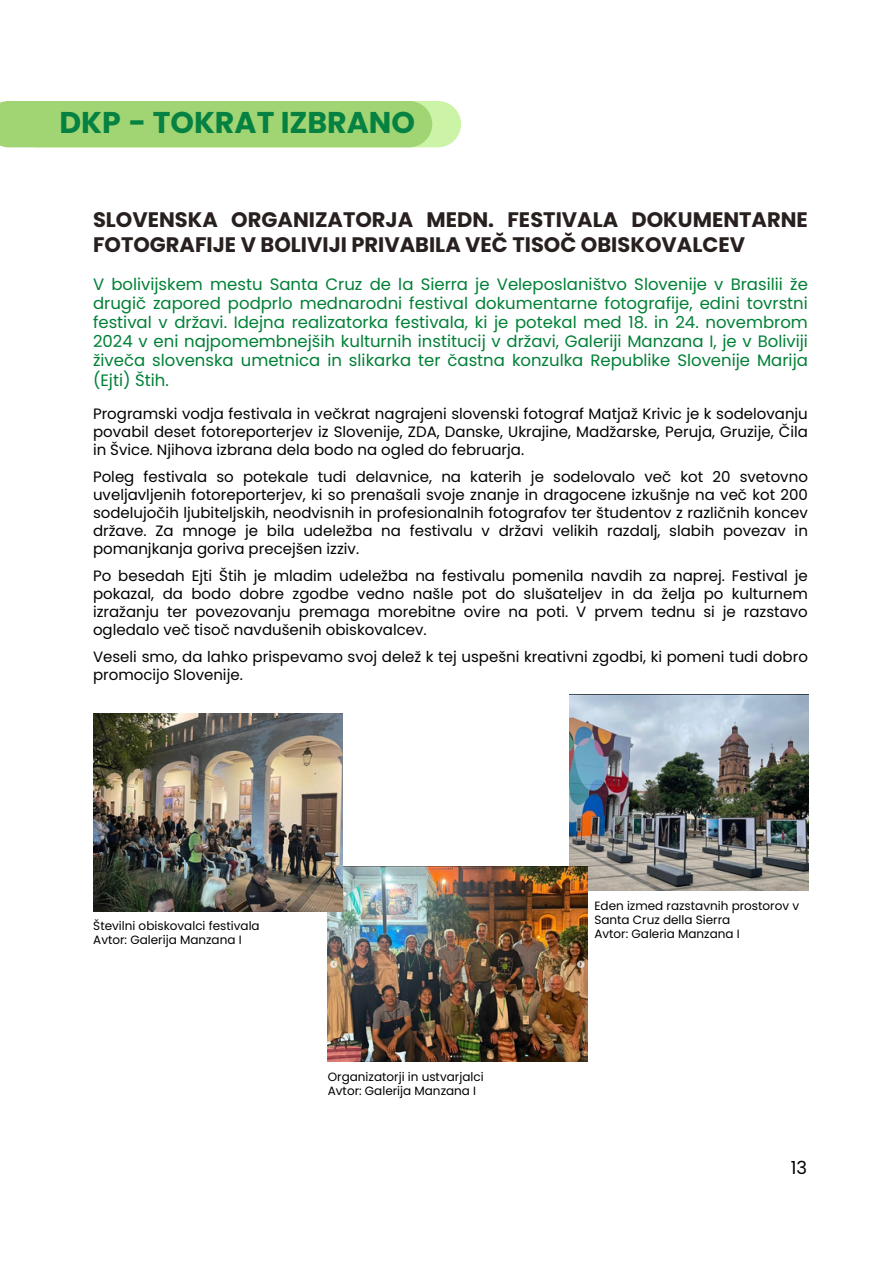
<style>
.page{position:relative;width:894px;height:1264px;background:#fff}
.page>*{position:absolute;margin:0;border:0;box-sizing:border-box;transform-origin:0 0}
.t1{font:700 30px "Poppins";color:#058141}
.t2{font:700 21px/24.8px "Poppins";color:#27201f}
.t3{font:18px "Poppins";color:#000}
.t4{font:16.5px/19.2px "Poppins";color:#008036;text-align:justify}
.t5{font:15px/18px "Poppins";color:#000;text-align:justify}
.t6{font:12px/14px "Poppins";color:#000}
</style>
<div class="page">
<div style="left:15px;top:101px;width:446px;height:46px;background:#ccf4a7;border-radius:23px"></div>
<div style="left:0;top:101px;width:432px;height:46px;background:#a1d472"></div>
<img style="left:569px;top:694px;width:238px;height:196px">
<img style="left:328px;top:866px;width:259px;height:195px">
<img style="left:93px;top:713px;width:250px;height:198px">
<h2 class="t1" style="left:59px;top:101px;width:357px">DKP - TOKRAT IZBRANO</h2>
<h3 class="t2" style="left:93px;top:207px;width:716px">SLOVENSKA ORGANIZATORJA MEDN. FESTIVALA DOKUMENTARNE<br>FOTOGRAFIJE V BOLIVIJI PRIVABILA VEČ TISOČ OBISKOVALCEV</h3>
<h3 class="t4" style="left:93px;top:274px;width:716px">V bolivijskem mestu Santa Cruz de la Sierra je Veleposlaništvo Slovenije v Brasilii že drugič zapored podprlo mednarodni festival dokumentarne fotografije, edini tovrstni festival v državi. Idejna realizatorka festivala, ki je potekal med 18. in 24. novembrom 2024 v eni najpomembnejših kulturnih institucij v državi, Galeriji Manzana I, je v Boliviji živeča slovenska umetnica in slikarka ter častna konzulka Republike Slovenije Marija (Ejti) Štih.</h3>
<h3 class="t5" style="left:93px;top:404px;width:716px">Programski vodja festivala in večkrat nagrajeni slovenski fotograf Matjaž Krivic je k sodelovanju povabil deset fotoreporterjev iz Slovenije, ZDA, Danske, Ukrajine, Madžarske, Peruja, Gruzije, Čila in Švice. Njihova izbrana dela bodo na ogled do februarja.</h3>
<h3 class="t5" style="left:93px;top:467px;width:716px">Poleg festivala so potekale tudi delavnice, na katerih je sodelovalo več kot 20 svetovno uveljavljenih fotoreporterjev, ki so prenašali svoje znanje in dragocene izkušnje na več kot 200 sodelujočih ljubiteljskih, neodvisnih in profesionalnih fotografov ter študentov z različnih koncev države. Za mnoge je bila udeležba na festivalu v državi velikih razdalj, slabih povezav in pomanjkanja goriva precejšen izziv.</h3>
<p class="t5" style="left:93px;top:566px;width:716px">Po besedah Ejti Štih je mladim udeležba na festivalu pomenila navdih za naprej. Festival je pokazal, da bodo dobre zgodbe vedno našle pot do slušateljev in da želja po kulturnem izražanju ter povezovanju premaga morebitne ovire na poti. V prvem tednu si je razstavo ogledalo več tisoč navdušenih obiskovalcev.</p>
<p class="t5" style="left:93px;top:647px;width:716px">Veseli smo, da lahko prispevamo svoj delež k tej uspešni kreativni zgodbi, ki pomeni tudi dobro promocijo Slovenije.</p>
<p class="t6" style="left:93px;top:919px;width:168px">Številni obiskovalci festivala</p>
<p class="t6" style="left:93px;top:933px;width:150px">Avtor: Galerija Manzana I</p>
<p class="t6" style="left:328px;top:1069px;width:157px">Organizatorji in ustvarjalci</p>
<p class="t6" style="left:328px;top:1083px;width:150px">Avtor: Galerija Manzana I</p>
<p class="t6" style="left:594px;top:899px;width:206px">Eden izmed razstavnih prostorov v<br>Santa Cruz della Sierra</p>
<p class="t6" style="left:594px;top:927px;width:147px">Avtor: Galeria Manzana I</p>
<h1 class="t3" style="left:790px;top:1155px;width:18px">13</h1>
</div>
